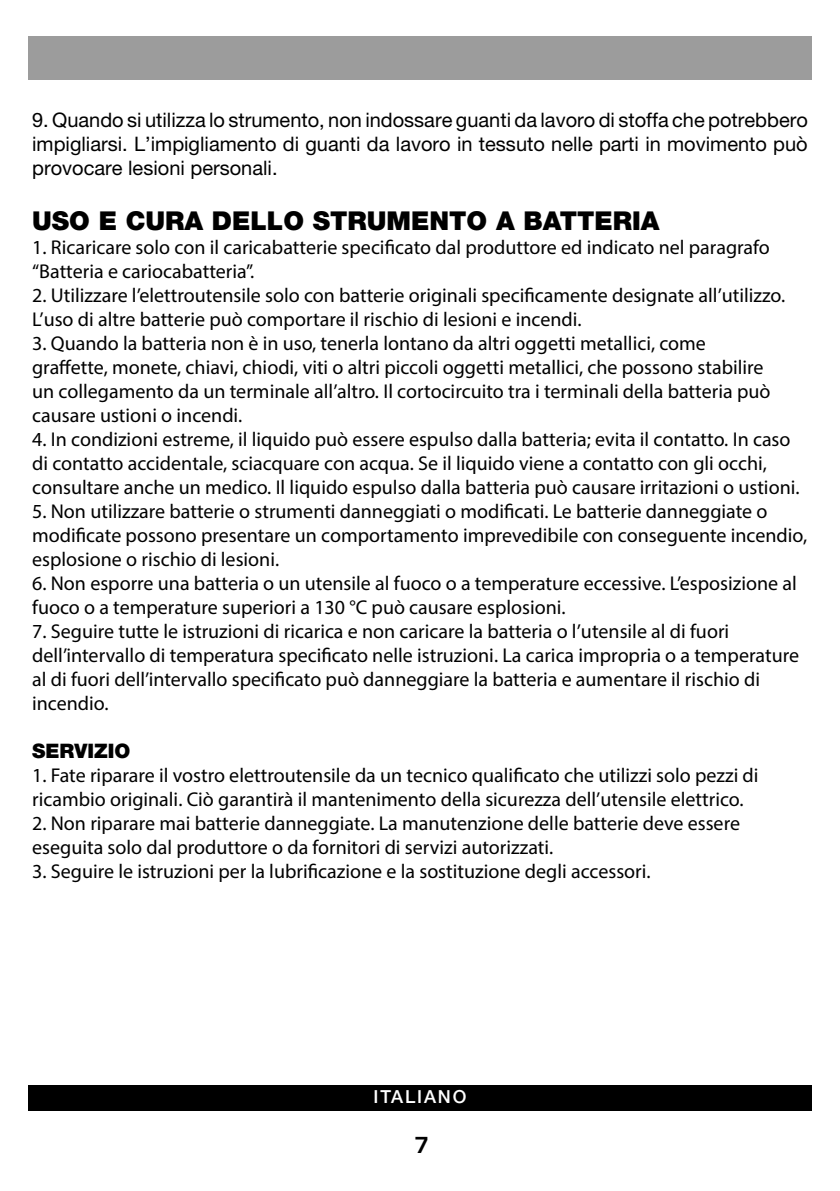
<style>
.page{position:relative;width:840px;height:1191px;background:#fff}
.page>*{position:absolute;margin:0;border:0;box-sizing:border-box;transform-origin:0 0}
.t1{font:900 26px "Helvetica Neue LT Pro";color:#000}
.t2{font:700 24px "Eurostile";color:#000}
.t3{font:20px/24px "Myriad Pro";color:#000}
.t4{font:20px/24px "Helvetica Neue LT Pro";color:#000;text-align:justify}
.t5{font:900 20px "Helvetica Neue LT Pro";color:#000}
.t6{font:500 18px "Helvetica Neue LT Pro";letter-spacing:.1em;color:#fff}
</style>
<div class="page">
<div style="left:28px;top:1085px;width:783px;height:25px;background:#000"></div>
<div style="left:28px;top:36px;width:783px;height:43px;background:#9c9c9c"></div>
<p class="t4" style="left:32px;top:107px;width:776px">9. Quando si utilizza lo strumento, non indossare guanti da lavoro di stoffa che potrebbero impigliarsi. L’impigliamento di guanti da lavoro in tessuto nelle parti in movimento può provocare lesioni personali.</p>
<p class="t1" style="left:32px;top:205px;width:628px">USO E CURA DELLO STRUMENTO A BATTERIA</p>
<p class="t3" style="left:32px;top:235px;width:738px">1. Ricaricare solo con il caricabatterie specificato dal produttore ed indicato nel paragrafo “Batteria e cariocabatteria”.</p>
<p class="t3" style="left:32px;top:283px;width:754px">2. Utilizzare l’elettroutensile solo con batterie originali specificamente designate all’utilizzo.<br>L’uso di altre batterie può comportare il rischio di lesioni e incendi.</p>
<p class="t3" style="left:32px;top:331px;width:739px">3. Quando la batteria non è in uso, tenerla lontano da altri oggetti metallici, come graffette, monete, chiavi, chiodi, viti o altri piccoli oggetti metallici, che possono stabilire un collegamento da un terminale all’altro. Il cortocircuito tra i terminali della batteria può causare ustioni o incendi.</p>
<p class="t3" style="left:32px;top:427px;width:768px">4. In condizioni estreme, il liquido può essere espulso dalla batteria; evita il contatto. In caso di contatto accidentale, sciacquare con acqua. Se il liquido viene a contatto con gli occhi, consultare anche un medico. Il liquido espulso dalla batteria può causare irritazioni o ustioni.</p>
<p class="t3" style="left:32px;top:499px;width:776px">5. Non utilizzare batterie o strumenti danneggiati o modificati. Le batterie danneggiate o modificate possono presentare un comportamento imprevedibile con conseguente incendio, esplosione o rischio di lesioni.</p>
<p class="t3" style="left:32px;top:571px;width:765px">6. Non esporre una batteria o un utensile al fuoco o a temperature eccessive. L’esposizione al fuoco o a temperature superiori a 130 °C può causare esplosioni.</p>
<p class="t3" style="left:32px;top:619px;width:768px">7. Seguire tutte le istruzioni di ricarica e non caricare la batteria o l’utensile al di fuori dell’intervallo di temperatura specificato nelle istruzioni. La carica impropria o a temperature al di fuori dell’intervallo specificato può danneggiare la batteria e aumentare il rischio di incendio.</p>
<p class="t5" style="left:32px;top:739px;width:100px">SERVIZIO</p>
<p class="t3" style="left:32px;top:763px;width:727px">1. Fate riparare il vostro elettroutensile da un tecnico qualificato che utilizzi solo pezzi di ricambio originali. Ciò garantirà il mantenimento della sicurezza dell’utensile elettrico.</p>
<p class="t3" style="left:32px;top:811px;width:709px">2. Non riparare mai batterie danneggiate. La manutenzione delle batterie deve essere eseguita solo dal produttore o da fornitori di servizi autorizzati.</p>
<p class="t3" style="left:32px;top:859px;width:619px">3. Seguire le istruzioni per la lubrificazione e la sostituzione degli accessori.</p>
<p class="t6" style="left:373px;top:1085px;width:94px">ITALIANO</p>
<p class="t2" style="left:414px;top:1132px;width:17px">7</p>
</div>
